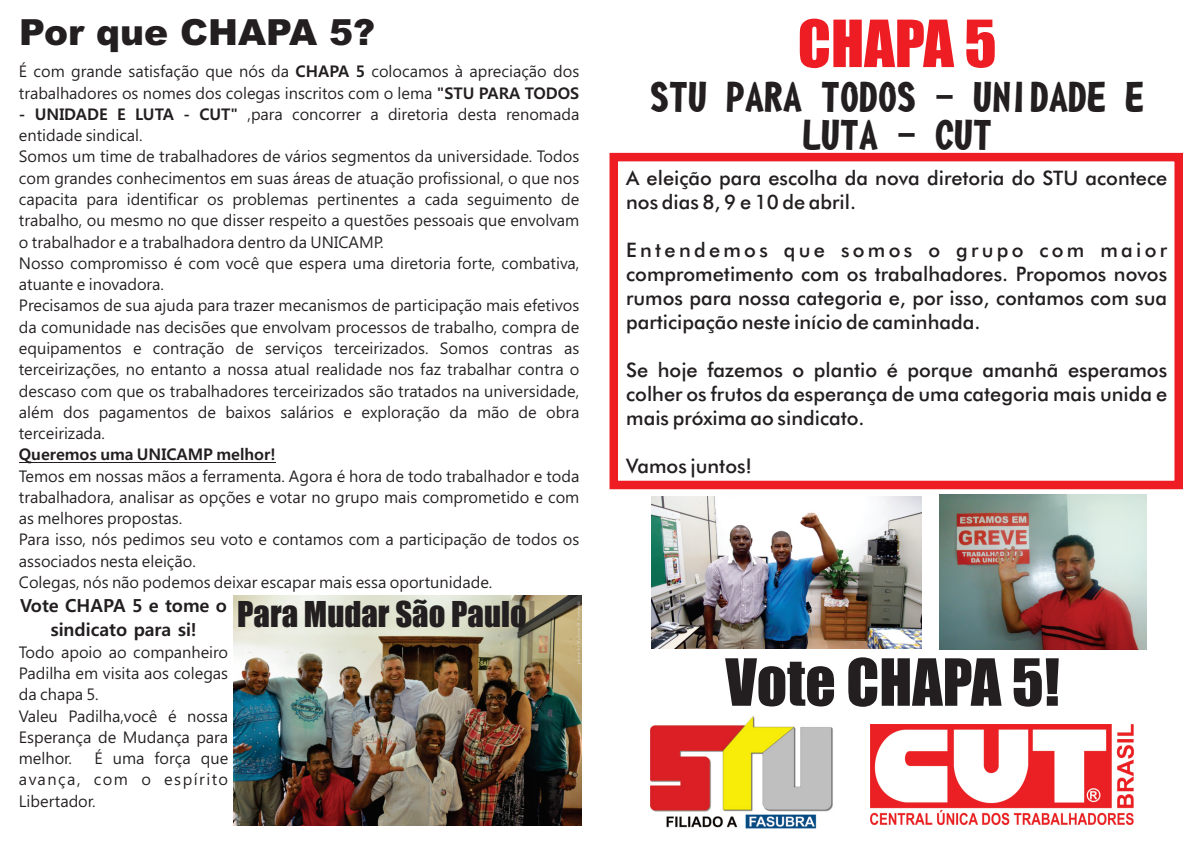
<style>
.page{position:relative;width:1191px;height:842px;background:#fff}
.page>*{position:absolute;margin:0;border:0;box-sizing:border-box;transform-origin:0 0}
.t1{font:60px "Impact";color:#231f20}
.t2{font:60px "Impact";color:#ee1d23}
.t3{font:38px/38px "DFPOP1 W9 WIN RKSJ H";color:#231f20;text-align:center}
.t4{font:900 36px "Arial";color:#231f20}
.t5{font:32.9px "Impact";color:#231f20}
.t6{font:500 20px/24px "Futura BT";color:#231f20;text-align:justify}
.t7{font:700 18px/23.9px "Malgun Gothic";color:#231f20;text-align:center}
.t8{font:16px/21.3px "Malgun Gothic";color:#231f20}
.t9{font:700 16px "Malgun Gothic";color:#231f20}
.s1{font-weight:700}
</style>
<div class="page">
<div style="left:609px;top:153px;width:574px;height:336px;border:9px solid #ee1d23"></div>
<img style="left:650px;top:717px;width:183px;height:112px">
<img style="left:870px;top:725px;width:263px;height:99px">
<hr style="left:19px;top:462px;width:256px;height:1px;background:#231f20">
<img style="left:234px;top:595px;width:347px;height:231px">
<img style="left:651px;top:496px;width:270px;height:152px">
<img style="left:939px;top:494px;width:207px;height:155px">
<h3 class="t4" style="left:19px;top:19px;width:358px">Por que CHAPA 5?</h3>
<p class="t8" style="left:19px;top:62px;width:562px">É com grande satisfação que nós da <span class="s1">CHAPA 5</span> colocamos à apreciação dos trabalhadores os nomes dos colegas inscritos com o lema <span class="s1">"STU PARA TODOS</span></p>
<p class="t8" style="left:19px;top:104px;width:562px"><span class="s1">- UNIDADE E LUTA - CUT"</span> ,para concorrer a diretoria desta renomada entidade sindical.<br>Somos um time de trabalhadores de vários segmentos da universidade. Todos com grandes conhecimentos em suas áreas de atuação profissional, o que nos capacita para identificar os problemas pertinentes a cada seguimento de trabalho, ou mesmo no que disser respeito a questões pessoais que envolvam o trabalhador e a trabalhadora dentro da UNICAMP.<br>Nosso compromisso é com você que espera uma diretoria forte, combativa, atuante e inovadora.<br>Precisamos de sua ajuda para trazer mecanismos de participação mais efetivos da comunidade nas decisões que envolvam processos de trabalho, compra de equipamentos e contração de serviços terceirizados. Somos contras as terceirizações, no entanto a nossa atual realidade nos faz trabalhar contra o descaso com que os trabalhadores terceirizados são tratados na universidade, além dos pagamentos de baixos salários e exploração da mão de obra terceirizada.</p>
<p class="t9" style="left:19px;top:448px;width:258px">Queremos uma UNICAMP melhor!</p>
<p class="t8" style="left:19px;top:466px;width:562px">Temos em nossas mãos a ferramenta. Agora é hora de todo trabalhador e toda trabalhadora, analisar as opções e votar no grupo mais comprometido e com as melhores propostas.<br>Para isso, nós pedimos seu voto e contamos com a participação de todos os associados nesta eleição.<br>Colegas, nós não podemos deixar escapar mais essa oportunidade.</p>
<p class="t7" style="left:20px;top:595px;width:208px">Vote CHAPA 5 e tome o sindicato para si!</p>
<p class="t8" style="left:19px;top:642px;width:211px">Todo apoio ao companheiro<br>Padilha em visita aos colegas da chapa 5.<br>Valeu Padilha,você é nossa<br>Esperança de Mudança para melhor.</p>
<h3 class="t5" style="left:237px;top:601px;width:291px">Para Mudar São Paulo</h3>
<p class="t8" style="left:19px;top:749px;width:211px;text-align:justify;text-indent:76px">É uma força que avança, com o espírito Libertador.</p>
<h1 class="t2" style="left:797px;top:20px;width:200px">CHAPA 5</h1>
<h2 class="t3" style="left:650px;top:80px;width:495px">STU PARA TODOS - UNIDADE E<br>LUTA - CUT</h2>
<p class="t6" style="left:626px;top:168px;width:542px">A eleição para escolha da nova diretoria do STU acontece nos dias 8, 9 e 10 de abril.</p>
<p class="t6" style="left:626px;top:240px;width:542px">Entendemos que somos o grupo com maior comprometimento com os trabalhadores. Propomos novos rumos para nossa categoria e, por isso, contamos com sua participação neste início de caminhada.</p>
<p class="t6" style="left:626px;top:359px;width:542px">Se hoje fazemos o plantio é porque amanhã esperamos colher os frutos da esperança de uma categoria mais unida e mais próxima ao sindicato.</p>
<p class="t6" style="left:626px;top:455px;width:127px">Vamos juntos!</p>
<h1 class="t1" style="left:725px;top:658px;width:336px">Vote CHAPA 5!</h1>
</div>
